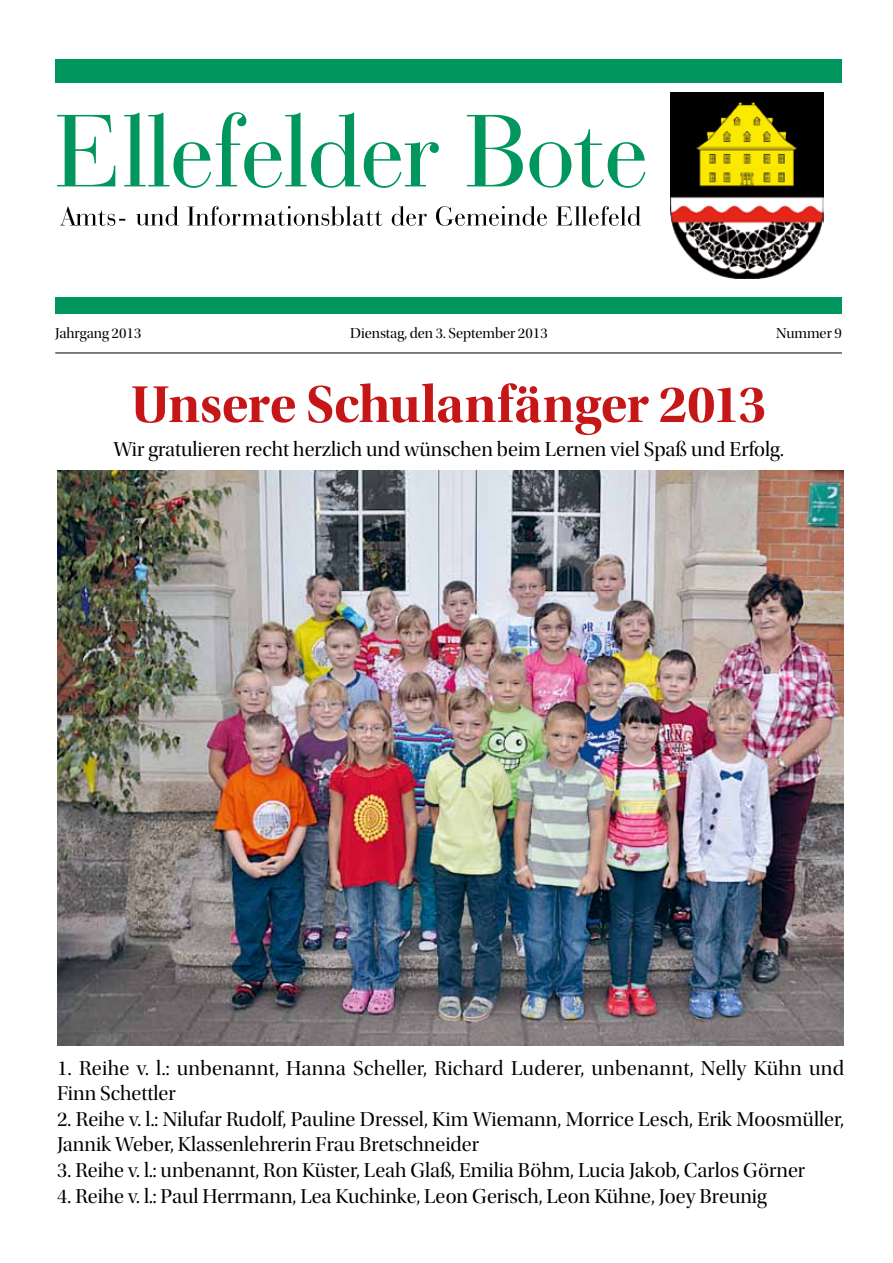
<style>
.page{position:relative;width:893px;height:1263px;background:#fff}
.page>*{position:absolute;margin:0;border:0;box-sizing:border-box;transform-origin:0 0}
.t1{font:54px "Utopia Std Bold Disp";letter-spacing:-.005em;color:#c51718}
.t2{font:21px/25.2px "Utopia Std Disp";color:#000}
.t3{font:15px "Utopia Std Disp";color:#000}
</style>
<div class="page">
<svg style="left:670px;top:92px;width:154px;height:187px"></svg>
<img style="left:671px;top:93px;width:152px;height:185px">
<svg style="left:60px;top:206px;width:581px;height:20px"></svg>
<svg style="left:57px;top:112px;width:588px;height:76px"></svg>
<div style="left:55px;top:60px;width:787px;height:23px;background:#00965e"></div>
<div style="left:55px;top:297px;width:787px;height:17px;background:#00965e"></div>
<hr style="left:55px;top:353px;width:787px;height:1px;background:#000">
<img style="left:57px;top:470px;width:787px;height:575px">
<p class="t3" style="left:55px;top:325px;width:88px">Jahrgang 2013</p>
<p class="t3" style="left:350px;top:325px;width:199px">Dienstag, den 3. September 2013</p>
<p class="t3" style="left:776px;top:325px;width:67px">Nummer 9</p>
<h1 class="t1" style="left:131px;top:374px;width:636px">Unsere Schulanfänger 2013</h1>
<p class="t2" style="left:113px;top:437px;width:672px">Wir gratulieren recht herzlich und wünschen beim Lernen viel Spaß und Erfolg.</p>
<p class="t2" style="left:57px;top:1055px;width:789px">1. Reihe v. l.: unbenannt, Hanna Scheller, Richard Luderer, unbenannt, Nelly Kühn und<br>Finn Schettler</p>
<p class="t2" style="left:57px;top:1107px;width:788px">2. Reihe v. l.: Nilufar Rudolf, Pauline Dressel, Kim Wiemann, Morrice Lesch, Erik Moosmüller,<br>Jannik Weber, Klassenlehrerin Frau Bretschneider</p>
<p class="t2" style="left:57px;top:1158px;width:749px">3. Reihe v. l.: unbenannt, Ron Küster, Leah Glaß, Emilia Böhm, Lucia Jakob, Carlos Görner</p>
<p class="t2" style="left:57px;top:1184px;width:711px">4. Reihe v. l.: Paul Herrmann, Lea Kuchinke, Leon Gerisch, Leon Kühne, Joey Breunig</p>
</div>
